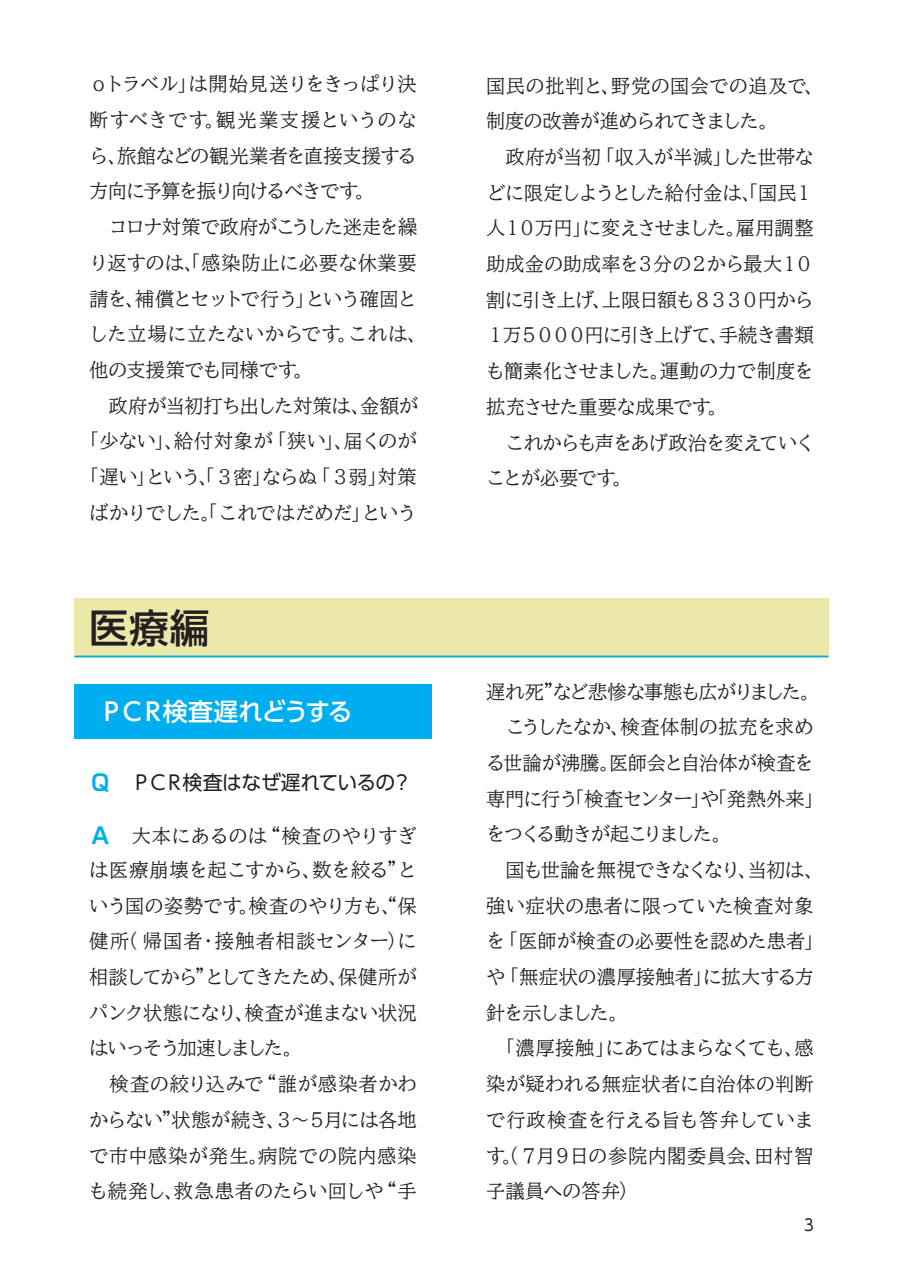
<style>
.page{position:relative;width:903px;height:1275px;background:#fff}
.page>*{position:absolute;margin:0;border:0;box-sizing:border-box;transform-origin:0 0}
.大見出し{font:500 39.73px "UD Shin Go Pro";color:#231f20}
.中見出し{font:500 24.85px "UD Shin Go Pro";letter-spacing:-.09em;color:#fff}
.本文_太字{font:19.78px "UD Shin Go Pro";letter-spacing:-.035em;color:#231f20}
.本文{font:19.25px/35.7px "BIZ UD Mincho Medium";letter-spacing:-.02em;color:#231f20;text-align:justify}
.本文-2{font:19.25px/35.7px "BIZ UD Mincho Medium";letter-spacing:-.05em;color:#231f20}
.本文-3{font:19.25px/35.7px "BIZ UD Mincho Medium";letter-spacing:-.055em;color:#231f20}
.本文-4{font:19.25px "BIZ UD Mincho Medium";letter-spacing:-.045em;color:#231f20}
.t1{font:16.1px "UD Shin Go C Oeiz Pr 6";color:#231f20}
.s1{font-family:"Shin Go Pro De";font-weight:700;font-size:22.4px;color:#00aeef}
</style>
<div class="page">
<div style="left:74px;top:598px;width:754px;height:59px;background:#ece8aa"></div>
<hr style="left:74px;top:656px;width:754px;height:1px;background:#00aeef">
<div style="left:74px;top:685px;width:358px;height:54px;background:#00aeef"></div>
<p class="本文" style="left:89px;top:66px;width:329px">ｏトラベル」は開始見送りをきっぱり決断すべきです。観光業支援というのなら、旅館などの観光業者を直接支援する方向に予算を振り向けるべきです。</p>
<p class="本文" style="left:89px;top:209px;width:339px;text-align:left">　コロナ対策で政府がこうした迷走を繰り返すのは、「感染防止に必要な休業要請を、補償とセットで行う」という確固とした立場に立たないからです。これは、他の支援策でも同様です。</p>
<p class="本文" style="left:80px;top:387px;width:340px;text-align:center">　政府が当初打ち出した対策は、金額が「少ない」、給付対象が「狭い」、届くのが「遅い」という、「３密」ならぬ「３弱」対策ばかりでした。「これではだめだ」という</p>
<p class="大見出し" style="left:89px;top:595px;width:122px">医療編</p>
<p class="中見出し" style="left:99px;top:692px;width:255px">ＰＣＲ検査遅れどうする</p>
<p class="本文_太字" style="left:89px;top:766px;width:324px"><span class="s1">Ｑ</span>　ＰＣＲ検査はなぜ遅れているの？</p>
<p class="本文" style="left:89px;top:818px;width:329px"><span class="s1">Ａ</span>　大本にあるのは“検査のやりすぎは医療崩壊を起こすから、数を絞る”という国の姿勢です。検査のやり方も、“保健所( 帰国者・接触者相談センター）に相談してから”としてきたため、保健所がパンク状態になり、検査が進まない状況はいっそう加速しました。</p>
<p class="本文" style="left:89px;top:1066px;width:329px">　検査の絞り込みで“誰が感染者かわからない”状態が続き、３～５月には各地で市中感染が発生。病院での院内感染も続発し、救急患者のたらい回しや“手</p>
<p class="本文" style="left:486px;top:67px;width:339px">国民の批判と、野党の国会での追及で、制度の改善が進められてきました。</p>
<p class="本文" style="left:486px;top:139px;width:329px">　政府が当初「収入が半減」した世帯などに限定しようとした給付金は、「国民１人１０万円」に変えさせました。雇用調整助成金の助成率を３分の２から最大１０割に引き上げ、上限日額も８３３０円から１万５０００円に引き上げて、手続き書類も簡素化させました。運動の力で制度を拡充させた重要な成果です。</p>
<p class="本文-3" style="left:486px;top:424px;width:330px">　これからも声をあげ政治を変えていくことが必要です。</p>
<p class="本文-4" style="left:486px;top:682px;width:335px">遅れ死”など悲惨な事態も広がりました。</p>
<p class="本文-2" style="left:486px;top:709px;width:339px">　こうしたなか、検査体制の拡充を求める世論が沸騰。医師会と自治体が検査を専門に行う「検査センター」や「発熱外来」をつくる動きが起こりました。</p>
<p class="本文" style="left:486px;top:852px;width:339px;text-align:left">　国も世論を無視できなくなり、当初は、強い症状の患者に限っていた検査対象を「医師が検査の必要性を認めた患者」や「無症状の濃厚接触者」に拡大する方針を示しました。</p>
<p class="本文" style="left:486px;top:1030px;width:329px">　「濃厚接触」にあてはまらなくても、感染が疑われる無症状者に自治体の判断で行政検査を行える旨も答弁しています。（７月９日の参院内閣委員会、田村智子議員への答弁）</p>
<p class="t1" style="left:804px;top:1212px;width:11px">3</p>
</div>
